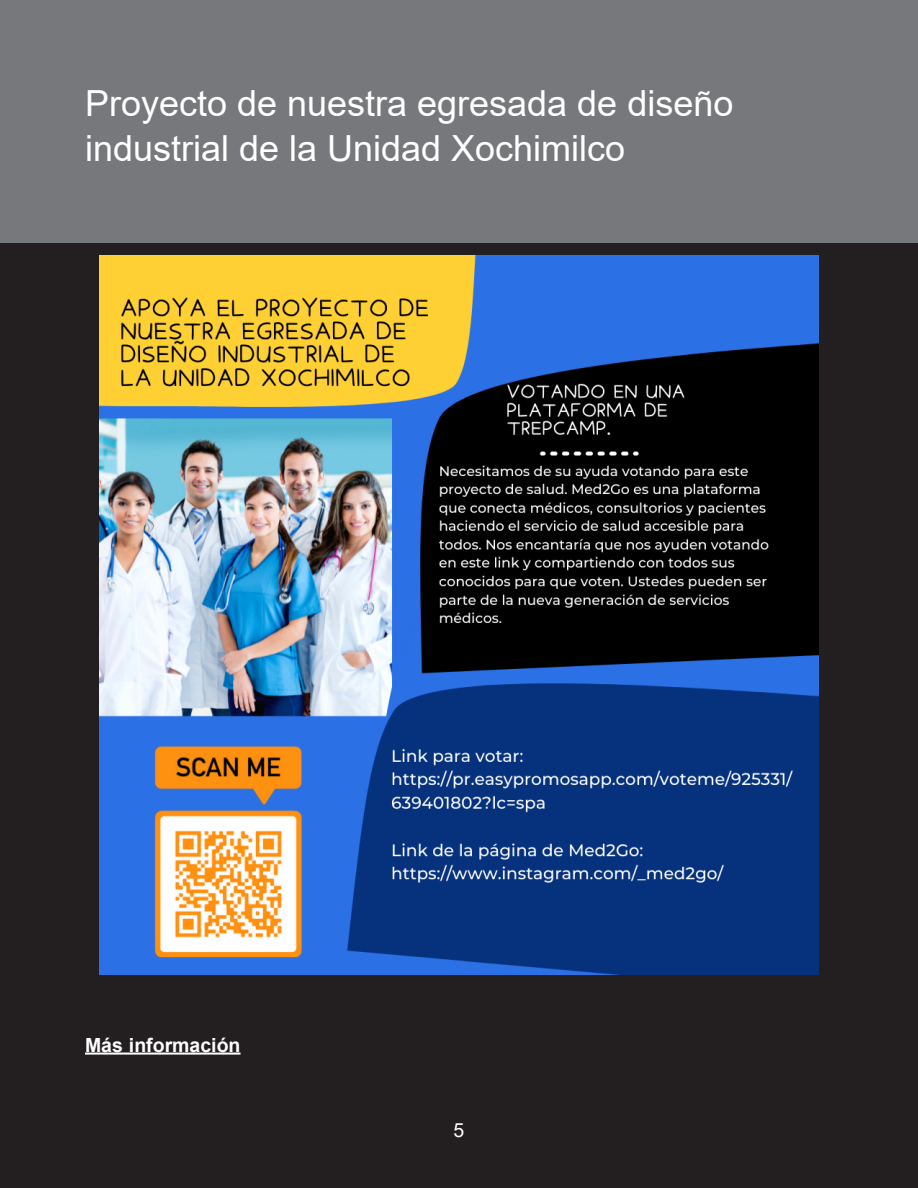
<style>
.page{position:relative;width:918px;height:1188px;background:#fff}
.page>*{position:absolute;margin:0;border:0;box-sizing:border-box;transform-origin:0 0}
.cabeza1Convocatorias{font:36px/45px "Arial";color:#fff}
.cuerpoArticulos_sin{font:700 19.5px "Arial";color:#fff}
.t1{font:19.5px "Arial";color:#fff}
</style>
<div class="page">
<div style="left:0;top:0;width:918px;height:244px;background:#76787b"></div>
<div style="left:0;top:244px;width:918px;height:944px;background:#231f20"></div>
<hr style="left:85px;top:1053px;width:156px;height:2px;background:#fff">
<img style="left:99px;top:255px;width:720px;height:720px">
<p class="cabeza1Convocatorias" style="left:85px;top:80px;width:650px">Proyecto de nuestra egresada de diseño industrial de la Unidad Xochimilco</p>
<p class="cuerpoArticulos_sin" style="left:85px;top:1031px;width:157px">Más información</p>
<p class="t1" style="left:454px;top:1117px;width:12px">5</p>
</div>
